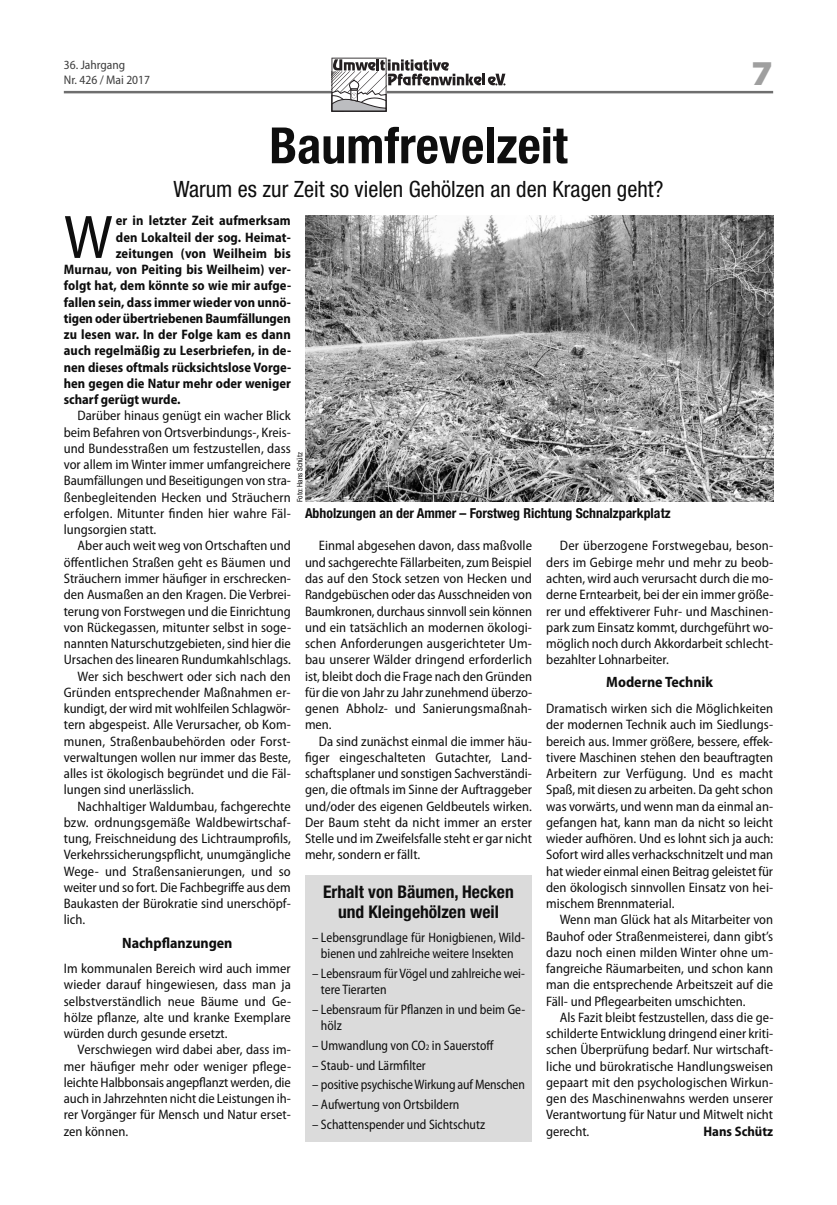
<style>
.page{position:relative;width:837px;height:1205px;background:#fff}
.page>*{position:absolute;margin:0;border:0;box-sizing:border-box;transform-origin:0 0}
.t1{font:semi-condensed 61.88px "Myriad Pro";color:#0e0e0e}
.t2{font:700 condensed 50px "Helvetica Neue";color:#0e0e0e}
.t3{font:900 semi-expanded 35px "Myriad Pro";color:#9f9f9f}
.t4{font:condensed 22.5px "Helvetica Neue";color:#0e0e0e}
.t5{font:700 condensed 17.5px/20px "Helvetica Neue";color:#0e0e0e;text-align:center}
.t6{font:700 semi-condensed 15px "Myriad Pro";color:#0e0e0e}
.t7{font:semi-condensed 13.75px/16.2px "Myriad Pro";color:#0e0e0e;text-align:justify}
.t8{font:700 semi-condensed 13.75px "Myriad Pro";color:#0e0e0e}
.t9{font:semi-condensed 13.75px/16.2px "Myriad Pro";color:#0e0e0e;scale:.93 1}
.t10{font:700 condensed 13.75px "Helvetica Neue";color:#0e0e0e}
.t11{font:semi-condensed 12.5px/15px "Myriad Pro";color:#3e3e3e}
.t12{font:condensed 7.5px "Helvetica Neue";color:#0e0e0e}
.s1{font-size:8.25px}
</style>
<div class="page">
<hr style="left:64px;top:91px;width:708px;height:2px;background:#6e6e6e">
<svg style="left:331px;top:58px;width:174px;height:54px"></svg>
<div style="left:305px;top:875px;width:226px;height:266px;background:#dbdbdb"></div>
<img style="left:305px;top:215px;width:467px;height:287px">
<p class="t11" style="left:64px;top:58px;width:88px">36. Jahrgang<br>Nr. 426 / Mai 2017</p>
<h3 class="t3" style="left:751px;top:60px;width:23px">7</h3>
<h2 class="t2" style="left:269px;top:128px;width:299px">Baumfrevelzeit</h2>
<h3 class="t4" style="left:173px;top:181px;width:491px">Warum es zur Zeit so vielen Gehölzen an den Kragen geht?</h3>
<h1 class="t1" style="left:64px;top:214px;width:50px">W</h1>
<p class="t8" style="left:116px;top:216px;width:176px">er in letzter Zeit aufmerksam</p>
<p class="t8" style="left:116px;top:232px;width:176px">den Lokalteil der sog. Heimat-</p>
<p class="t8" style="left:116px;top:248px;width:176px">zeitungen (von Weilheim bis</p>
<p class="t8" style="left:64px;top:264px;width:228px">Murnau, von Peiting bis Weilheim) ver-</p>
<p class="t8" style="left:64px;top:281px;width:229px">folgt hat, dem könnte so wie mir aufge-</p>
<p class="t8" style="left:64px;top:297px;width:229px">fallen sein, dass immer wieder von unnö-</p>
<p class="t8" style="left:64px;top:313px;width:228px">tigen oder übertriebenen Baumfällungen</p>
<p class="t8" style="left:64px;top:329px;width:228px">zu lesen war. In der Folge kam es dann</p>
<p class="t8" style="left:64px;top:346px;width:229px">auch regelmäßig zu Leserbriefen, in de-</p>
<p class="t8" style="left:64px;top:362px;width:229px">nen dieses oftmals rücksichtslose Vorge-</p>
<p class="t8" style="left:64px;top:378px;width:228px">hen gegen die Natur mehr oder weniger</p>
<p class="t8" style="left:64px;top:394px;width:118px">scharf gerügt wurde.</p>
<p class="t7" style="left:64px;top:409px;width:228px;text-indent:14px">Darüber hinaus genügt ein wacher Blick beim Befahren von Ortsverbindungs-, Kreis&shy;und Bundesstraßen um festzustellen, dass vor allem im Winter immer umfangreichere Baumfällungen und Beseitigungen von stra&shy;ßenbegleitenden Hecken und Sträuchern erfolgen. Mitunter finden hier wahre Fäl&shy;lungsorgien statt.</p>
<p class="t7" style="left:78px;top:539px;width:215px">Aber auch weit weg von Ortschaften und</p>
<p class="t7" style="left:64px;top:555px;width:228px">öffentlichen Straßen geht es Bäumen und</p>
<p class="t7" style="left:64px;top:571px;width:228px">Sträuchern immer häufiger in erschrecken-</p>
<p class="t7" style="left:64px;top:588px;width:228px">den Ausmaßen an den Kragen. Die Verbrei-</p>
<p class="t7" style="left:64px;top:604px;width:228px">terung von Forstwegen und die Einrichtung</p>
<p class="t7" style="left:64px;top:620px;width:229px">von Rückegassen, mitunter selbst in soge-</p>
<p class="t7" style="left:64px;top:636px;width:228px">nannten Naturschutzgebieten, sind hier die</p>
<p class="t7" style="left:64px;top:653px;width:228px">Ursachen des linearen Rundumkahlschlags.</p>
<p class="t7" style="left:78px;top:669px;width:215px">Wer sich beschwert oder sich nach den</p>
<p class="t7" style="left:64px;top:685px;width:228px">Gründen entsprechender Maßnahmen er-</p>
<p class="t7" style="left:64px;top:701px;width:228px">kundigt, der wird mit wohlfeilen Schlagwör-</p>
<p class="t7" style="left:64px;top:718px;width:228px">tern abgespeist. Alle Verursacher, ob Kom-</p>
<p class="t7" style="left:64px;top:734px;width:228px">munen, Straßenbaubehörden oder Forst-</p>
<p class="t7" style="left:64px;top:750px;width:228px">verwaltungen wollen nur immer das Beste,</p>
<p class="t7" style="left:64px;top:766px;width:228px">alles ist ökologisch begründet und die Fäl-</p>
<p class="t7" style="left:64px;top:783px;width:131px">lungen sind unerlässlich.</p>
<p class="t7" style="left:78px;top:799px;width:215px">Nachhaltiger Waldumbau, fachgerechte</p>
<p class="t7" style="left:64px;top:815px;width:228px">bzw. ordnungsgemäße Waldbewirtschaf-</p>
<p class="t7" style="left:64px;top:831px;width:228px">tung, Freischneidung des Lichtraumprofils,</p>
<p class="t7" style="left:64px;top:848px;width:228px">Verkehrssicherungspflicht, unumgängliche</p>
<p class="t7" style="left:64px;top:864px;width:228px">Wege- und Straßensanierungen, und so</p>
<p class="t7" style="left:64px;top:880px;width:228px">weiter und so fort. Die Fachbegriffe aus dem</p>
<p class="t7" style="left:64px;top:896px;width:228px">Baukasten der Bürokratie sind unerschöpf-</p>
<p class="t7" style="left:64px;top:913px;width:23px">lich.</p>
<p class="t6" style="left:122px;top:937px;width:112px">Nachpflanzungen</p>
<p class="t7" style="left:64px;top:961px;width:229px">Im kommunalen Bereich wird auch immer wieder darauf hingewiesen, dass man ja selbstverständlich neue Bäume und Ge&shy;hölze pflanze, alte und kranke Exemplare würden durch gesunde ersetzt.</p>
<p class="t7" style="left:64px;top:1043px;width:229px;text-indent:14px">Verschwiegen wird dabei aber, dass im&shy;mer häufiger mehr oder weniger pflege&shy;leichte Halbbonsais angepflanzt werden, die auch in Jahrzehnten nicht die Leistungen ih&shy;rer Vorgänger für Mensch und Natur erset&shy;zen können.</p>
<p class="t12" style="left:297px;top:502px;width:51px;rotate:-90deg">Foto: Hans Schütz</p>
<p class="t10" style="left:305px;top:508px;width:367px">Abholzungen an der Ammer – Forstweg Richtung Schnalzparkplatz</p>
<p class="t7" style="left:305px;top:539px;width:228px;text-indent:14px">Einmal abgesehen davon, dass maßvolle und sachgerechte Fällarbeiten, zum Beispiel das auf den Stock setzen von Hecken und Randgebüschen oder das Ausschneiden von Baumkronen, durchaus sinnvoll sein können und ein tatsächlich an modernen ökologi&shy;schen Anforderungen ausgerichteter Um&shy;bau unserer Wälder dringend erforderlich ist, bleibt doch die Frage nach den Gründen für die von Jahr zu Jahr zunehmend überzo&shy;genen Abholz- und Sanierungsmaßnah&shy;men.</p>
<p class="t7" style="left:305px;top:734px;width:228px;text-indent:14px">Da sind zunächst einmal die immer häu&shy;figer eingeschalteten Gutachter, Land&shy;schaftsplaner und sonstigen Sachverständi&shy;gen, die oftmals im Sinne der Auftraggeber und/oder des eigenen Geldbeutels wirken.<br>Der Baum steht da nicht immer an erster Stelle und im Zweifelsfalle steht er gar nicht mehr, sondern er fällt.</p>
<p class="t7" style="left:546px;top:539px;width:229px;text-indent:14px">Der überzogene Forstwegebau, beson&shy;ders im Gebirge mehr und mehr zu beob&shy;achten, wird auch verursacht durch die mo&shy;derne Erntearbeit, bei der ein immer größe&shy;rer und effektiverer Fuhr- und Maschinen&shy;park zum Einsatz kommt, durchgeführt wo&shy;möglich noch durch Akkordarbeit schlecht&shy;bezahlter Lohnarbeiter.</p>
<p class="t6" style="left:606px;top:677px;width:108px">Moderne Technik</p>
<p class="t7" style="left:546px;top:701px;width:228px">Dramatisch wirken sich die Möglichkeiten der modernen Technik auch im Siedlungs&shy;bereich aus. Immer größere, bessere, effek&shy;tivere Maschinen stehen den beauftragten Arbeitern zur Verfügung. Und es macht Spaß, mit diesen zu arbeiten. Da geht schon was vorwärts, und wenn man da einmal an&shy;gefangen hat, kann man da nicht so leicht wieder aufhören. Und es lohnt sich ja auch:<br>Sofort wird alles verhackschnitzelt und man hat wieder einmal einen Beitrag geleistet für den ökologisch sinnvollen Einsatz von hei&shy;mischem Brennmaterial.</p>
<p class="t7" style="left:546px;top:913px;width:228px;text-indent:14px">Wenn man Glück hat als Mitarbeiter von Bauhof oder Straßenmeisterei, dann gibt’s dazu noch einen milden Winter ohne um&shy;fangreiche Räumarbeiten, und schon kann man die entsprechende Arbeitszeit auf die Fäll- und Pflegearbeiten umschichten.</p>
<p class="t7" style="left:546px;top:1010px;width:229px;text-indent:14px">Als Fazit bleibt festzustellen, dass die ge&shy;schilderte Entwicklung dringend einer kriti&shy;schen Überprüfung bedarf. Nur wirtschaft&shy;liche und bürokratische Handlungsweisen gepaart mit den psychologischen Wirkun&shy;gen des Maschinenwahns werden unserer Verantwortung für Natur und Mitwelt nicht gerecht.</p>
<p class="t5" style="left:323px;top:883px;width:192px">Erhalt von Bäumen, Hecken und Kleingehölzen weil</p>
<p class="t9" style="left:312px;top:930px;width:230px;text-align:center">– Lebensgrundlage für Honigbienen, Wild&shy;bienen und zahlreiche weitere Insekten</p>
<p class="t9" style="left:321px;top:966px;width:221px;text-indent:-9px">– Lebensraum für Vögel und zahlreiche wei&shy;tere Tierarten</p>
<p class="t9" style="left:321px;top:1002px;width:221px;text-indent:-9px">– Lebensraum für Pflanzen in und beim Ge&shy;hölz</p>
<p class="t9" style="left:312px;top:1038px;width:197px">– Umwandlung von CO<span class="s1">2</span> in Sauerstoff</p>
<p class="t9" style="left:312px;top:1058px;width:124px">– Staub- und Lärmfilter</p>
<p class="t9" style="left:312px;top:1077px;width:230px">– positive psychischeWirkung auf Menschen</p>
<p class="t9" style="left:312px;top:1097px;width:160px">– Aufwertung von Ortsbildern</p>
<p class="t9" style="left:312px;top:1117px;width:187px">– Schattenspender und Sichtschutz</p>
<p class="t8" style="left:703px;top:1126px;width:71px">Hans Schütz</p>
</div>
